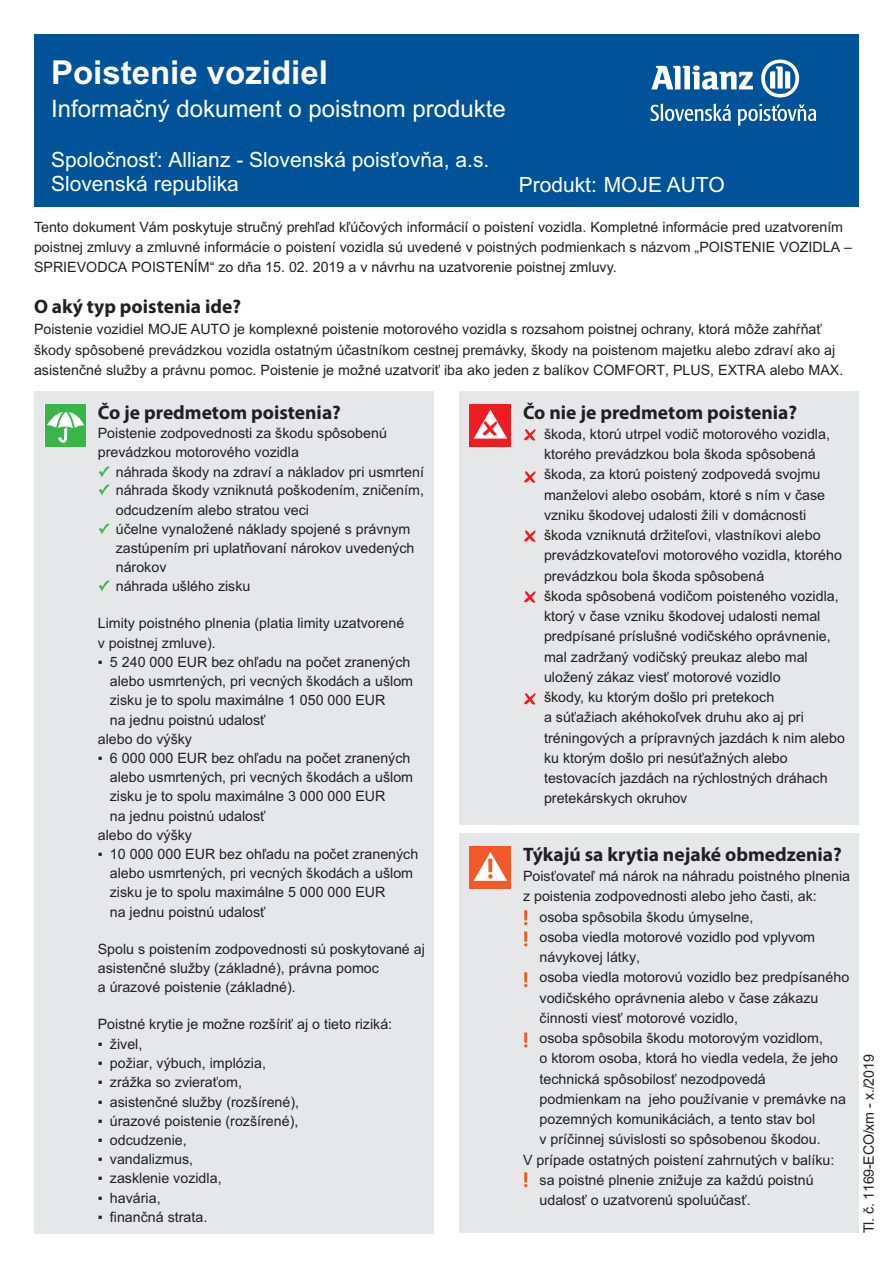
<style>
.page{position:relative;width:893px;height:1263px;background:#fff}
.page>*{position:absolute;margin:0;border:0;box-sizing:border-box;transform-origin:0 0}
.t1{font:700 33px "Arial";color:#fff}
.t2{font:24px "Arial";color:#fff}
.t3{font:21px/24.6px "Arial";color:#fff}
.t4{font:700 19.5px "Myriad Pro";color:#231f20}
.t5{font:14.25px/20.2px "Arial";color:#231f20}
.s1{font-family:"Lucida Grande";font-weight:700;color:#3ab54a}
</style>
<div class="page">
<div style="left:34px;top:34px;width:825px;height:172px;background:#015399"></div>
<div style="left:34px;top:391px;width:400px;height:842px;background:#e6e7e9"></div>
<div style="left:459px;top:391px;width:400px;height:434px;background:#e6e7e9"></div>
<div style="left:459px;top:833px;width:400px;height:400px;background:#e6e7e9"></div>
<div style="left:45px;top:404px;width:41px;height:43px;background:#3ab54a"></div>
<svg style="left:47px;top:407px;width:37px;height:35px"></svg>
<div style="left:470px;top:404px;width:41px;height:43px;background:#ee1d23"></div>
<svg style="left:474px;top:410px;width:33px;height:29px"></svg>
<div style="left:470px;top:846px;width:41px;height:43px;background:#f15929"></div>
<svg style="left:474px;top:852px;width:33px;height:29px"></svg>
<svg style="left:524px;top:429px;width:11px;height:11px"></svg>
<svg style="left:524px;top:530px;width:11px;height:12px"></svg>
<svg style="left:524px;top:693px;width:11px;height:11px"></svg>
<svg style="left:524px;top:591px;width:11px;height:11px"></svg>
<svg style="left:524px;top:471px;width:11px;height:12px"></svg>
<svg style="left:524px;top:910px;width:3px;height:15px"></svg>
<svg style="left:524px;top:931px;width:3px;height:15px"></svg>
<svg style="left:524px;top:972px;width:3px;height:15px"></svg>
<svg style="left:524px;top:1032px;width:3px;height:15px"></svg>
<svg style="left:524px;top:1172px;width:3px;height:15px"></svg>
<svg style="left:651px;top:65px;width:102px;height:25px"></svg>
<svg style="left:761px;top:60px;width:38px;height:37px"></svg>
<svg style="left:651px;top:104px;width:80px;height:17px"></svg>
<svg style="left:738px;top:104px;width:78px;height:22px"></svg>
<h1 class="t1" style="left:51px;top:53px;width:278px">Poistenie vozidiel</h1>
<h2 class="t2" style="left:51px;top:99px;width:456px">Informačný dokument o poistnom produkte</h2>
<h3 class="t3" style="left:51px;top:149px;width:440px">Spoločnosť: Allianz - Slovenská poisťovňa, a.s.<br>Slovenská republika</h3>
<h3 class="t3" style="left:519px;top:174px;width:208px">Produkt: MOJE AUTO</h3>
<p class="t5" style="left:34px;top:218px;width:820px">Tento dokument Vám poskytuje stručný prehľad kľúčových informácií o poistení vozidla. Kompletné informácie pred uzatvorením poistnej zmluvy a zmluvné informácie o poistení vozidla sú uvedené v poistných podmienkach s názvom „POISTENIE VOZIDLA –<br>SPRIEVODCA POISTENÍM“ zo dňa 15. 02. 2019 a v návrhu na uzatvorenie poistnej zmluvy.</p>
<h3 class="t4" style="left:34px;top:294px;width:209px">O aký typ poistenia ide?</h3>
<p class="t5" style="left:34px;top:321px;width:811px">Poistenie vozidiel MOJE AUTO je komplexné poistenie motorového vozidla s rozsahom poistnej ochrany, ktorá môže zahŕňať škody spôsobené prevádzkou vozidla ostatným účastníkom cestnej premávky, škody na poistenom majetku alebo zdraví ako aj asistenčné služby a právnu pomoc. Poistenie je možné uzatvoriť iba ako jeden z balíkov COMFORT, PLUS, EXTRA alebo MAX.</p>
<h3 class="t4" style="left:98px;top:400px;width:245px">Čo je predmetom poistenia?</h3>
<p class="t5" style="left:98px;top:425px;width:291px;line-height:19.2px">Poistenie zodpovednosti za škodu spôsobenú prevádzkou motorového vozidla</p>
<p class="t5" style="left:98px;top:463px;width:328px"><span class="s1">✓</span> náhrada škody na zdraví a nákladov pri usmrtení</p>
<p class="t5" style="left:116px;top:482px;width:310px;line-height:19.2px;text-indent:-18px"><span class="s1">✓</span> náhrada škody vzniknutá poškodením, zničením, odcudzením alebo stratou veci</p>
<p class="t5" style="left:116px;top:521px;width:300px;line-height:19.2px;text-indent:-18px"><span class="s1">✓</span> účelne vynaložené náklady spojené s právnym zastúpením pri uplatňovaní nárokov uvedených nárokov</p>
<p class="t5" style="left:98px;top:578px;width:154px"><span class="s1">✓</span> náhrada ušlého zisku</p>
<p class="t5" style="left:98px;top:615px;width:308px;line-height:19.2px">Limity poistného plnenia (platia limity uzatvorené v poistnej zmluve).</p>
<p class="t5" style="left:98px;top:653px;width:314px">▪ 5 240 000 EUR bez ohľadu na počet zranených</p>
<p class="t5" style="left:110px;top:672px;width:305px">alebo usmrtených, pri vecných škodách a ušlom</p>
<p class="t5" style="left:110px;top:692px;width:277px">zisku je to spolu maximálne 1 050 000 EUR</p>
<p class="t5" style="left:110px;top:711px;width:157px">na jednu poistnú udalosť</p>
<p class="t5" style="left:98px;top:730px;width:96px">alebo do výšky</p>
<p class="t5" style="left:98px;top:749px;width:314px">▪ 6 000 000 EUR bez ohľadu na počet zranených</p>
<p class="t5" style="left:110px;top:768px;width:305px">alebo usmrtených, pri vecných škodách a ušlom</p>
<p class="t5" style="left:110px;top:788px;width:277px">zisku je to spolu maximálne 3 000 000 EUR</p>
<p class="t5" style="left:110px;top:807px;width:157px">na jednu poistnú udalosť</p>
<p class="t5" style="left:98px;top:826px;width:96px">alebo do výšky</p>
<p class="t5" style="left:110px;top:846px;width:310px;line-height:19.2px;text-indent:-12px">▪ 10 000 000 EUR bez ohľadu na počet zranených alebo usmrtených, pri vecných škodách a ušlom zisku je to spolu maximálne 5 000 000 EUR<br>na jednu poistnú udalosť</p>
<p class="t5" style="left:98px;top:940px;width:329px;line-height:19.2px">Spolu s poistením zodpovednosti sú poskytované aj asistenčné služby (základné), právna pomoc<br>a úrazové poistenie (základné).</p>
<p class="t5" style="left:98px;top:1016px;width:296px">Poistné krytie je možne rozšíriť aj o tieto riziká:</p>
<p class="t5" style="left:98px;top:1035px;width:46px">▪ živel,</p>
<p class="t5" style="left:98px;top:1054px;width:170px">▪ požiar, výbuch, implózia,</p>
<p class="t5" style="left:98px;top:1074px;width:146px">▪ zrážka so zvieraťom,</p>
<p class="t5" style="left:98px;top:1093px;width:203px">▪ asistenčné služby (rozšírené),</p>
<p class="t5" style="left:98px;top:1112px;width:202px">▪ úrazové poistenie (rozšírené),</p>
<p class="t5" style="left:98px;top:1131px;width:91px">▪ odcudzenie,</p>
<p class="t5" style="left:98px;top:1150px;width:97px">▪ vandalizmus,</p>
<p class="t5" style="left:98px;top:1170px;width:125px">▪ zasklenie vozidla,</p>
<p class="t5" style="left:98px;top:1189px;width:64px">▪ havária,</p>
<p class="t5" style="left:98px;top:1208px;width:111px">▪ finančná strata.</p>
<h3 class="t4" style="left:523px;top:400px;width:276px">Čo nie je predmetom poistenia?</h3>
<p class="t5" style="left:544px;top:425px;width:302px">škoda, ktorú utrpel vodič motorového vozidla, ktorého prevádzkou bola škoda spôsobená škoda, za ktorú poistený zodpovedá svojmu manželovi alebo osobám, ktoré s ním v čase vzniku škodovej udalosti žili v domácnosti škoda vzniknutá držiteľovi, vlastníkovi alebo prevádzkovateľovi motorového vozidla, ktorého prevádzkou bola škoda spôsobená<br>škoda spôsobená vodičom poisteného vozidla, ktorý v čase vzniku škodovej udalosti nemal predpísané príslušné vodičského oprávnenie, mal zadržaný vodičský preukaz alebo mal uložený zákaz viesť motorové vozidlo<br>škody, ku ktorým došlo pri pretekoch<br>a súťažiach akéhokoľvek druhu ako aj pri tréningových a prípravných jazdách k nim alebo ku ktorým došlo pri nesúťažných alebo testovacích jazdách na rýchlostných dráhach pretekárskych okruhov</p>
<h3 class="t4" style="left:523px;top:843px;width:320px">Týkajú sa krytia nejaké obmedzenia?</h3>
<p class="t5" style="left:523px;top:867px;width:329px">Poisťovateľ má nárok na náhradu poistného plnenia</p>
<p class="t5" style="left:523px;top:888px;width:295px">z poistenia zodpovednosti alebo jeho časti, ak:</p>
<p class="t5" style="left:539px;top:908px;width:215px">osoba spôsobila škodu úmyselne,</p>
<p class="t5" style="left:539px;top:928px;width:277px">osoba viedla motorové vozidlo pod vplyvom</p>
<p class="t5" style="left:539px;top:948px;width:102px">návykovej látky,</p>
<p class="t5" style="left:539px;top:969px;width:311px">osoba viedla motorovú vozidlo bez predpísaného</p>
<p class="t5" style="left:539px;top:989px;width:280px">vodičského oprávnenia alebo v čase zákazu</p>
<p class="t5" style="left:539px;top:1009px;width:200px">činnosti viesť motorové vozidlo,</p>
<p class="t5" style="left:539px;top:1029px;width:285px">osoba spôsobila škodu motorovým vozidlom,</p>
<p class="t5" style="left:539px;top:1050px;width:300px">o ktorom osoba, ktorá ho viedla vedela, že jeho</p>
<p class="t5" style="left:539px;top:1070px;width:228px">technická spôsobilosť nezodpovedá</p>
<p class="t5" style="left:539px;top:1090px;width:308px">podmienkam na jeho používanie v premávke na</p>
<p class="t5" style="left:539px;top:1110px;width:277px">pozemných komunikáciách, a tento stav bol</p>
<p class="t5" style="left:539px;top:1131px;width:283px">v príčinnej súvislosti so spôsobenou škodou.</p>
<p class="t5" style="left:523px;top:1151px;width:313px">V prípade ostatných poistení zahrnutých v balíku:</p>
<p class="t5" style="left:539px;top:1171px;width:276px">sa poistné plnenie znižuje za každú poistnú</p>
<p class="t5" style="left:539px;top:1191px;width:213px">udalosť o uzatvorenú spoluúčasť.</p>
<p class="t5" style="left:858px;top:1233px;width:180px;rotate:-90deg">Tl. č. 1169-ECO/xm - x./2019</p>
</div>
